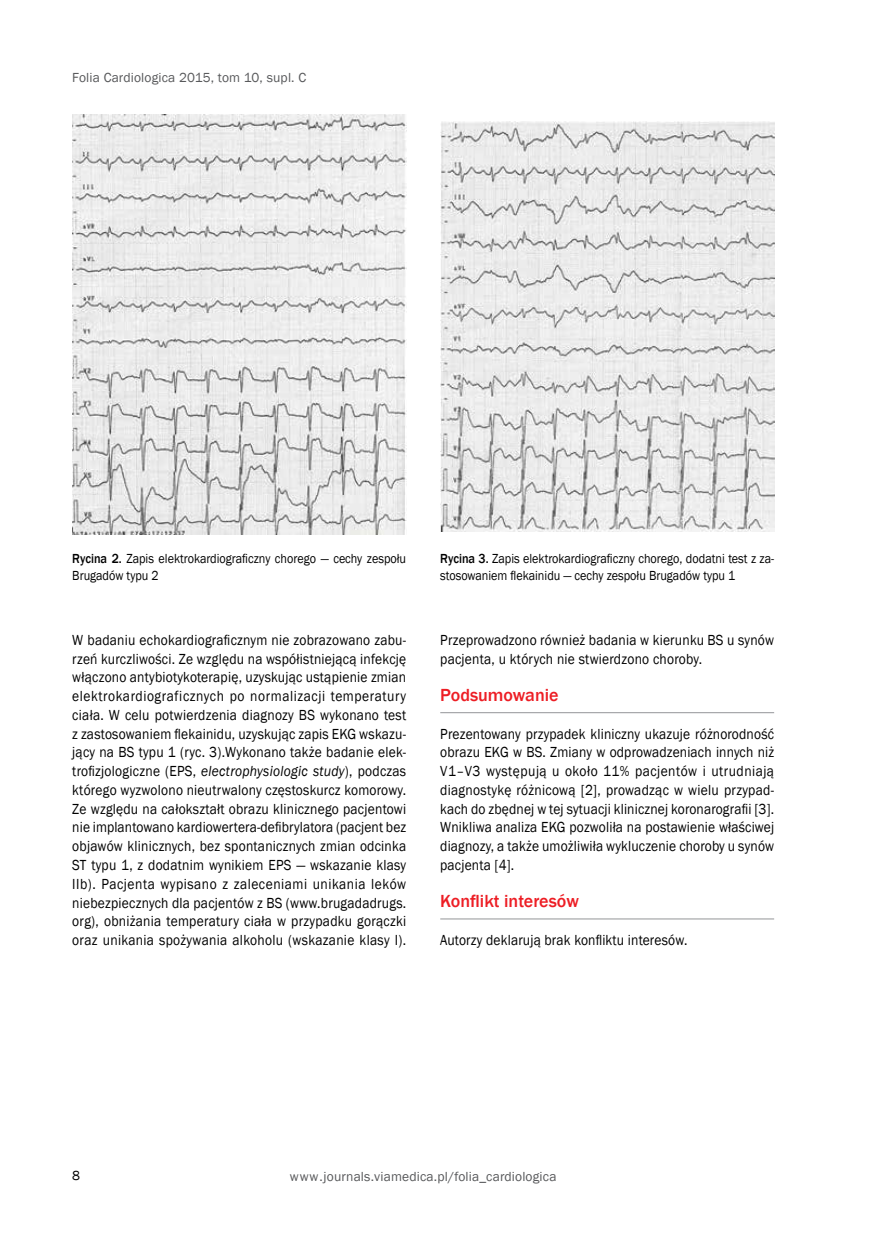
<style>
.page{position:relative;width:872px;height:1234px;background:#fff}
.page>*{position:absolute;margin:0;border:0;box-sizing:border-box;transform-origin:0 0}
.t1{font:500 18px "Franklin Gothic";color:#ed1d24}
.t2{font:15px/18.8px "Franklin Gothic";letter-spacing:.015em;color:#000;text-align:justify;scale:.9 1}
.t3{font:13.5px/17.2px "Franklin Gothic";color:#000;scale:.9 1}
.t4{font:13.5px "Franklin Gothic";letter-spacing:.01em;color:#58595b}
.t5{font:13.5px "Franklin Gothic";color:#000}
.s1{font-weight:500}
.s2{font-style:italic}
</style>
<div class="page">
<hr style="left:440px;top:712px;width:334px;height:1px;background:#939598">
<hr style="left:440px;top:918px;width:334px;height:1px;background:#939598">
<img style="left:72px;top:115px;width:334px;height:419px">
<img style="left:440px;top:122px;width:334px;height:409px">
<p class="t4" style="left:72px;top:69px;width:235px">Folia Cardiologica 2015, tom 10, supl. C</p>
<p class="t3" style="left:72px;top:550px;width:372px"><span class="s1">Rycina 2.</span> Zapis elektrokardiograficzny chorego — cechy zespołu<br>Brugadów typu 2</p>
<p class="t3" style="left:440px;top:550px;width:372px"><span class="s1">Rycina 3.</span> Zapis elektrokardiograficzny chorego, dodatni test z za&shy;stosowaniem flekainidu — cechy zespołu Brugadów typu 1</p>
<p class="t2" style="left:72px;top:630px;width:372px">W badaniu echokardiograficznym nie zobrazowano zabu&shy;rzeń kurczliwości. Ze względu na współistniejącą infekcję włączono antybiotykoterapię, uzyskując ustąpienie zmian elektrokardiograficznych po normalizacji temperatury ciała. W celu potwierdzenia diagnozy BS wykonano test z zastosowaniem flekainidu, uzyskując zapis EKG wskazu&shy;jący na BS typu 1 (ryc. 3).Wykonano także badanie elek&shy;trofizjologiczne (EPS, <span class="s2">electrophysiologic study</span>), podczas którego wyzwolono nieutrwalony częstoskurcz komorowy.<br>Ze względu na całokształt obrazu klinicznego pacjentowi nie implantowano kardiowertera-defibrylatora (pacjent bez objawów klinicznych, bez spontanicznych zmian odcinka ST typu 1, z dodatnim wynikiem EPS — wskazanie klasy IIb). Pacjenta wypisano z zaleceniami unikania leków niebezpiecznych dla pacjentów z BS (www.brugadadrugs. org), obniżania temperatury ciała w przypadku gorączki oraz unikania spożywania alkoholu (wskazanie klasy I).</p>
<p class="t2" style="left:440px;top:630px;width:372px">Przeprowadzono również badania w kierunku BS u synów pacjenta, u których nie stwierdzono choroby.</p>
<p class="t1" style="left:440px;top:683px;width:120px">Podsumowanie</p>
<p class="t2" style="left:440px;top:724px;width:372px">Prezentowany przypadek kliniczny ukazuje różnorodność obrazu EKG w BS. Zmiany w odprowadzeniach innych niż V1–V3 występują u około 11% pacjentów i utrudniają diagnostykę różnicową [2], prowadząc w wielu przypad&shy;kach do zbędnej w tej sytuacji klinicznej koronarografii [3].<br>Wnikliwa analiza EKG pozwoliła na postawienie właściwej diagnozy, a także umożliwiła wykluczenie choroby u synów pacjenta [4].</p>
<p class="t1" style="left:440px;top:890px;width:140px">Konflikt interesów</p>
<p class="t2" style="left:440px;top:930px;width:276px">Autorzy deklarują brak konfliktu interesów.</p>
<p class="t5" style="left:72px;top:1166px;width:9px">8</p>
<p class="t4" style="left:290px;top:1168px;width:268px">www.journals.viamedica.pl/folia_cardiologica</p>
</div>
